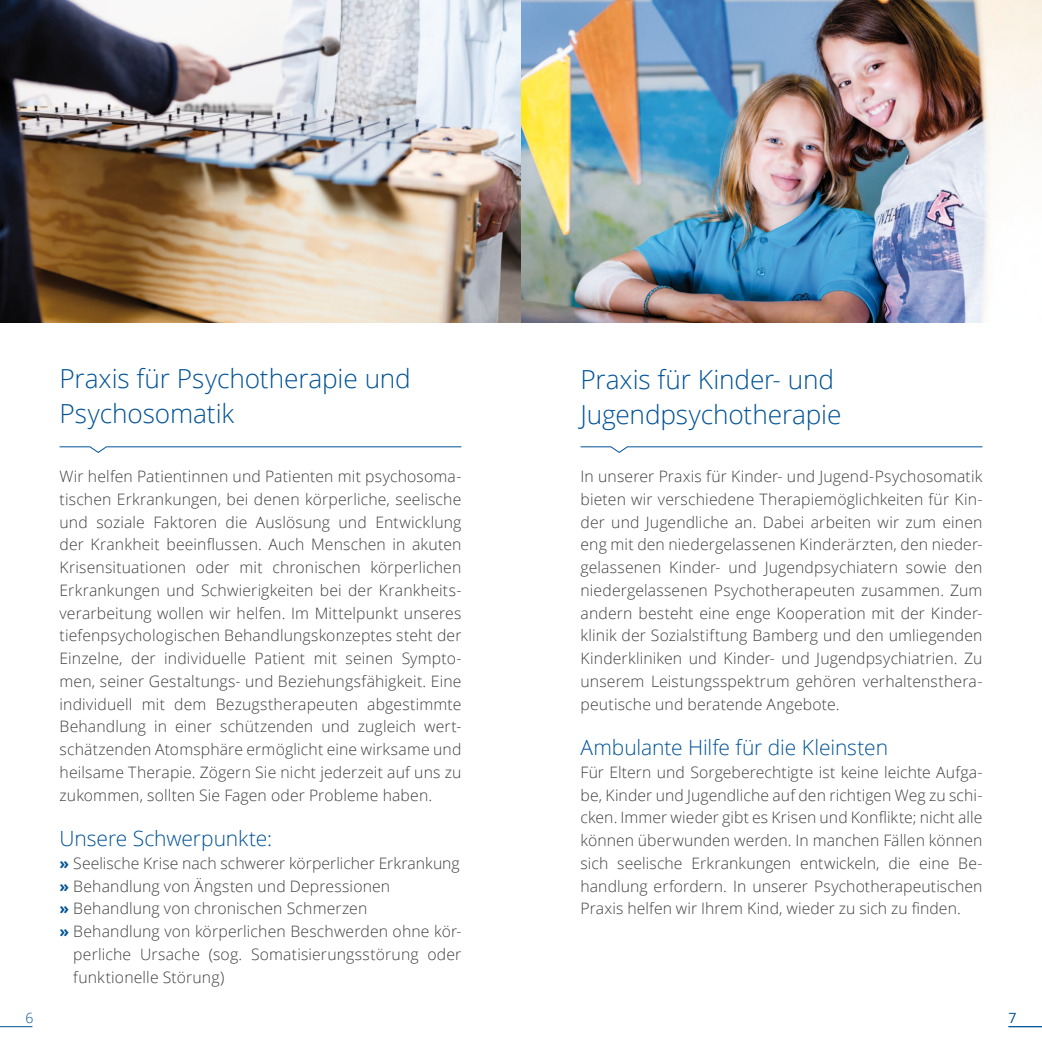
<style>
.page{position:relative;width:1042px;height:1042px;background:#fff}
.page>*{position:absolute;margin:0;border:0;box-sizing:border-box;transform-origin:0 0}
.t1{font:300 26.25px/35px "Open Sans";letter-spacing:-.005em;color:#005397}
.t2{font:300 21px "Open Sans";letter-spacing:-.005em;color:#005397}
.t3{font:300 15.75px/22.8px "Open Sans";letter-spacing:.01em;color:#3e3e40;text-align:justify}
.t4{font:300 14px "Open Sans";color:#005397}
.s1{font-weight:700;color:#005397}
</style>
<div class="page">
<hr style="left:0;top:1026px;width:32px;height:1px;background:#005397">
<img style="left:0;top:0;width:1042px;height:323px">
<svg style="left:59px;top:446px;width:403px;height:7px"></svg>
<svg style="left:580px;top:446px;width:403px;height:7px"></svg>
<hr style="left:1008px;top:1026px;width:34px;height:1px;background:#005397">
<p class="t4" style="left:25px;top:1008px;width:9px">6</p>
<h1 class="t1" style="left:60px;top:361px;width:353px">Praxis für Psychotherapie und<br>Psychosomatik</h1>
<p class="t3" style="left:60px;top:464px;width:403px">Wir helfen Patientinnen und Patienten mit psychosoma&shy;tischen Erkrankungen, bei denen körperliche, seelische und soziale Faktoren die Auslösung und Entwicklung der Krankheit beeinflussen. Auch Menschen in akuten Krisensituationen oder mit chronischen körperlichen Erkrankungen und Schwierigkeiten bei der Krankheits&shy;verarbeitung wollen wir helfen. Im Mittelpunkt unseres tiefenpsychologischen Behandlungskonzeptes steht der Einzelne, der individuelle Patient mit seinen Sympto&shy;men, seiner Gestaltungs- und Beziehungsfähigkeit. Eine individuell mit dem Bezugstherapeuten abgestimmte Behandlung in einer schützenden und zugleich wert&shy;schätzenden Atomsphäre ermöglicht eine wirksame und heilsame Therapie. Zögern Sie nicht jederzeit auf uns zu zukommen, sollten Sie Fagen oder Probleme haben.</p>
<h2 class="t2" style="left:60px;top:824px;width:214px">Unsere Schwerpunkte:</h2>
<p class="t3" style="left:60px;top:851px;width:402px"><span class="s1">»</span> Seelische Krise nach schwerer körperlicher Erkrankung</p>
<p class="t3" style="left:60px;top:874px;width:332px"><span class="s1">»</span> Behandlung von Ängsten und Depressionen</p>
<p class="t3" style="left:60px;top:897px;width:309px"><span class="s1">»</span> Behandlung von chronischen Schmerzen</p>
<p class="t3" style="left:60px;top:919px;width:403px"><span class="s1">»</span> Behandlung von körperlichen Beschwerden ohne kör-</p>
<p class="t3" style="left:73px;top:942px;width:389px">perliche Ursache (sog. Somatisierungsstörung oder</p>
<p class="t3" style="left:73px;top:965px;width:153px">funktionelle Störung)</p>
<h1 class="t1" style="left:580px;top:361px;width:262px">Praxis für Kinder- und<br>Jugendpsychotherapie</h1>
<p class="t3" style="left:580px;top:464px;width:403px">In unserer Praxis für Kinder- und Jugend-Psychosomatik bieten wir verschiedene Therapiemöglichkeiten für Kin&shy;der und Jugendliche an. Dabei arbeiten wir zum einen eng mit den niedergelassenen Kinderärzten, den nieder&shy;gelassenen Kinder- und Jugendpsychiatern sowie den niedergelassenen Psychotherapeuten zusammen. Zum andern besteht eine enge Kooperation mit der Kinder&shy;klinik der Sozialstiftung Bamberg und den umliegenden Kinderkliniken und Kinder- und Jugendpsychiatrien. Zu unserem Leistungsspektrum gehören verhaltensthera&shy;peutische und beratende Angebote.</p>
<h2 class="t2" style="left:580px;top:733px;width:309px">Ambulante Hilfe für die Kleinsten</h2>
<p class="t3" style="left:580px;top:760px;width:403px">Für Eltern und Sorgeberechtigte ist keine leichte Aufga&shy;be, Kinder und Jugendliche auf den richtigen Weg zu schi&shy;cken. Immer wieder gibt es Krisen und Konflikte; nicht alle können überwunden werden. In manchen Fällen können sich seelische Erkrankungen entwickeln, die eine Be&shy;handlung erfordern. In unserer Psychotherapeutischen Praxis helfen wir Ihrem Kind, wieder zu sich zu finden.</p>
<p class="t4" style="left:1008px;top:1008px;width:9px">7</p>
</div>
